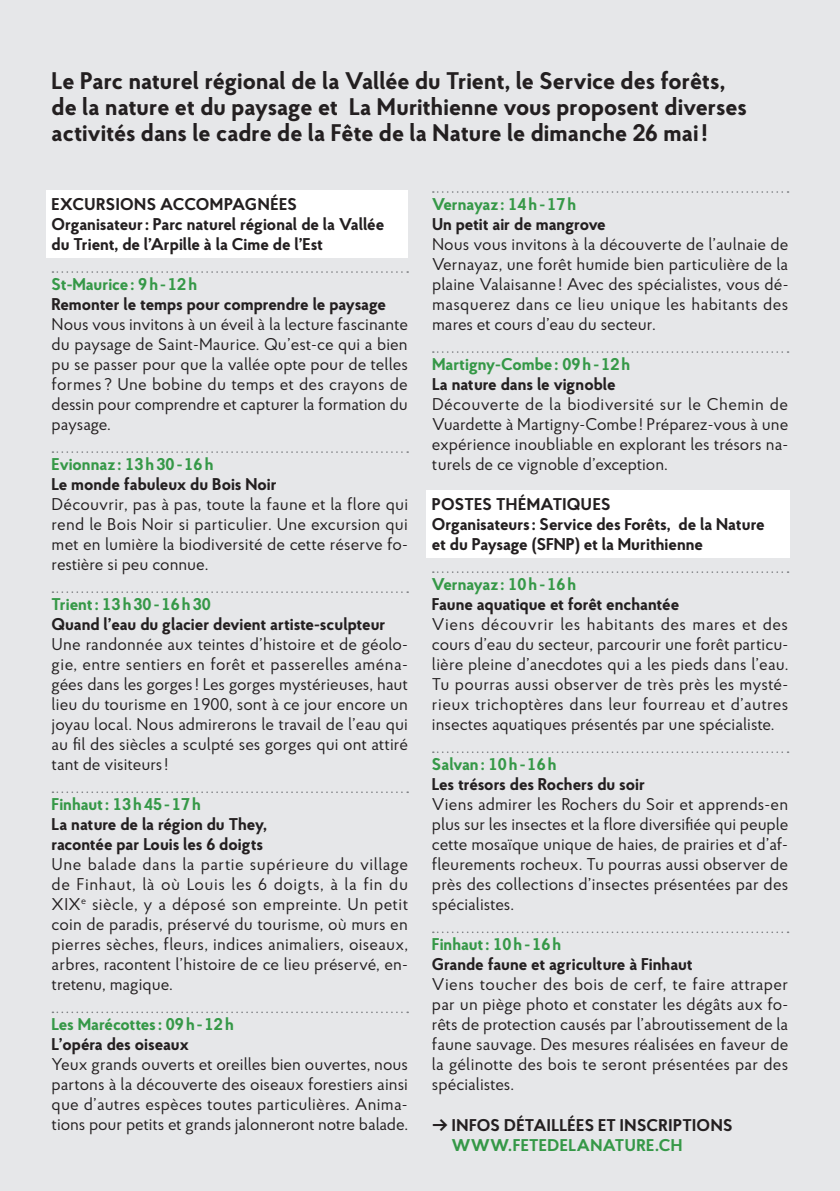
<style>
.page{position:relative;width:840px;height:1191px;background:#fff}
.page>*{position:absolute;margin:0;border:0;box-sizing:border-box;transform-origin:0 0}
.t1{font:700 24px/26px "Proba Pro";color:#231f20}
.t2{font:17px/20px "Proba Pro";color:#231f20;text-align:justify}
.t3{font:700 17px/20px "Proba Pro";color:#231f20}
.t4{font:700 17px "Proba Pro";color:#359847}
.t5{font:700 17px "Proba Pro";letter-spacing:.025em;color:#231f20}
.t6{font:700 17px "Proba Pro";letter-spacing:.025em;color:#359847}
</style>
<div class="page">
<div style="left:0;top:0;width:839px;height:1191px;background:#e6e7e9"></div>
<div style="left:46px;top:190px;width:361px;height:68px;background:#fff"></div>
<div style="left:426px;top:490px;width:363px;height:68px;background:#fff"></div>
<svg style="left:52px;top:271px;width:356px;height:2px"></svg>
<svg style="left:52px;top:451px;width:356px;height:2px"></svg>
<svg style="left:52px;top:591px;width:356px;height:2px"></svg>
<svg style="left:52px;top:791px;width:356px;height:2px"></svg>
<svg style="left:52px;top:1011px;width:356px;height:2px"></svg>
<svg style="left:432px;top:191px;width:356px;height:2px"></svg>
<svg style="left:432px;top:351px;width:356px;height:2px"></svg>
<svg style="left:432px;top:571px;width:356px;height:2px"></svg>
<svg style="left:432px;top:751px;width:356px;height:2px"></svg>
<svg style="left:432px;top:931px;width:356px;height:2px"></svg>
<h1 class="t1" style="left:52px;top:67px;width:696px">Le Parc naturel régional de la Vallée du Trient, le Service des forêts, de la nature et du paysage et La Murithienne vous proposent diverses activités dans le cadre de la Fête de la Nature le dimanche 26 mai !</h1>
<p class="t3" style="left:52px;top:193px;width:334px">EXCURSIONS ACCOMPAGNÉES<br>Organisateur: Parc naturel régional de la Vallée du Trient, de l’Arpille à la Cime de l’Est</p>
<p class="t4" style="left:52px;top:272px;width:147px">St-Maurice: 9h-12h</p>
<p class="t3" style="left:52px;top:293px;width:335px">Remonter le temps pour comprendre le paysage</p>
<p class="t2" style="left:52px;top:313px;width:357px">Nous vous invitons à un éveil à la lecture fascinante du paysage de Saint-Maurice. Qu’est-ce qui a bien pu se passer pour que la vallée opte pour de telles formes ? Une bobine du temps et des crayons de dessin pour comprendre et capturer la formation du paysage.</p>
<p class="t4" style="left:52px;top:452px;width:163px">Evionnaz : 13h30-16h</p>
<p class="t3" style="left:52px;top:473px;width:226px">Le monde fabuleux du Bois Noir</p>
<p class="t2" style="left:52px;top:493px;width:358px">Découvrir, pas à pas, toute la faune et la flore qui rend le Bois Noir si particulier. Une excursion qui met en lumière la biodiversité de cette réserve fo&shy;restière si peu connue.</p>
<p class="t4" style="left:52px;top:592px;width:160px">Trient: 13h30-16h30</p>
<p class="t3" style="left:52px;top:613px;width:335px">Quand l’eau du glacier devient artiste-sculpteur</p>
<p class="t2" style="left:52px;top:633px;width:358px">Une randonnée aux teintes d’histoire et de géolo&shy;gie, entre sentiers en forêt et passerelles aména&shy;gées dans les gorges! Les gorges mystérieuses, haut lieu du tourisme en 1900, sont à ce jour encore un joyau local. Nous admirerons le travail de l’eau qui au fil des siècles a sculpté ses gorges qui ont attiré tant de visiteurs!</p>
<p class="t4" style="left:52px;top:792px;width:151px">Finhaut: 13h45-17h</p>
<p class="t3" style="left:52px;top:813px;width:217px">La nature de la région du They, racontée par Louis les 6 doigts</p>
<p class="t2" style="left:52px;top:853px;width:358px">Une balade dans la partie supérieure du village de Finhaut, là où Louis les 6 doigts, à la fin du XIX<sup>e</sup> siècle, y a déposé son empreinte. Un petit coin de paradis, préservé du tourisme, où murs en pierres sèches, fleurs, indices animaliers, oiseaux, arbres, racontent l’histoire de ce lieu préservé, en&shy;tretenu, magique.</p>
<p class="t4" style="left:52px;top:1012px;width:183px">Les Marécottes: 09h-12h</p>
<p class="t3" style="left:52px;top:1033px;width:138px">L’opéra des oiseaux</p>
<p class="t2" style="left:52px;top:1053px;width:358px">Yeux grands ouverts et oreilles bien ouvertes, nous partons à la découverte des oiseaux forestiers ainsi que d’autres espèces toutes particulières. Anima&shy;tions pour petits et grands jalonneront notre balade.</p>
<p class="t4" style="left:432px;top:192px;width:146px">Vernayaz : 14h-17h</p>
<p class="t3" style="left:432px;top:213px;width:175px">Un petit air de mangrove</p>
<p class="t2" style="left:432px;top:233px;width:358px">Nous vous invitons à la découverte de l’aulnaie de Vernayaz, une forêt humide bien particulière de la plaine Valaisanne ! Avec des spécialistes, vous dé&shy;masquerez dans ce lieu unique les habitants des mares et cours d’eau du secteur.</p>
<p class="t4" style="left:432px;top:352px;width:200px">Martigny-Combe: 09h-12h</p>
<p class="t3" style="left:432px;top:373px;width:185px">La nature dans le vignoble</p>
<p class="t2" style="left:432px;top:393px;width:357px">Découverte de la biodiversité sur le Chemin de Vuardette à Martigny-Combe! Préparez-vous à une expérience inoubliable en explorant les trésors na&shy;turels de ce vignoble d’exception.</p>
<p class="t3" style="left:432px;top:493px;width:334px">POSTES THÉMATIQUES<br>Organisateurs: Service des Forêts, de la Nature et du Paysage (SFNP) et la Murithienne</p>
<p class="t4" style="left:432px;top:572px;width:146px">Vernayaz : 10h-16h</p>
<p class="t3" style="left:432px;top:593px;width:248px">Faune aquatique et forêt enchantée</p>
<p class="t2" style="left:432px;top:613px;width:358px">Viens découvrir les habitants des mares et des cours d’eau du secteur, parcourir une forêt particu&shy;lière pleine d’anecdotes qui a les pieds dans l’eau.<br>Tu pourras aussi observer de très près les mysté&shy;rieux trichoptères dans leur fourreau et d’autres insectes aquatiques présentés par une spécialiste.</p>
<p class="t4" style="left:432px;top:752px;width:126px">Salvan: 10h-16h</p>
<p class="t3" style="left:432px;top:773px;width:214px">Les trésors des Rochers du soir</p>
<p class="t2" style="left:432px;top:793px;width:357px">Viens admirer les Rochers du Soir et apprends-en plus sur les insectes et la flore diversifiée qui peuple cette mosaïque unique de haies, de prairies et d’af&shy;fleurements rocheux. Tu pourras aussi observer de près des collections d’insectes présentées par des spécialistes.</p>
<p class="t4" style="left:432px;top:932px;width:131px">Finhaut: 10h-16h</p>
<p class="t3" style="left:432px;top:953px;width:262px">Grande faune et agriculture à Finhaut</p>
<p class="t2" style="left:432px;top:973px;width:358px">Viens toucher des bois de cerf, te faire attraper par un piège photo et constater les dégâts aux fo&shy;rêts de protection causés par l’abroutissement de la faune sauvage. Des mesures réalisées en faveur de la gélinotte des bois te seront présentées par des spécialistes.</p>
<p class="t5" style="left:432px;top:1113px;width:302px">→ INFOS DÉTAILLÉES ET INSCRIPTIONS</p>
<p class="t6" style="left:451px;top:1133px;width:232px">WWW.FETEDELANATURE.CH</p>
</div>
